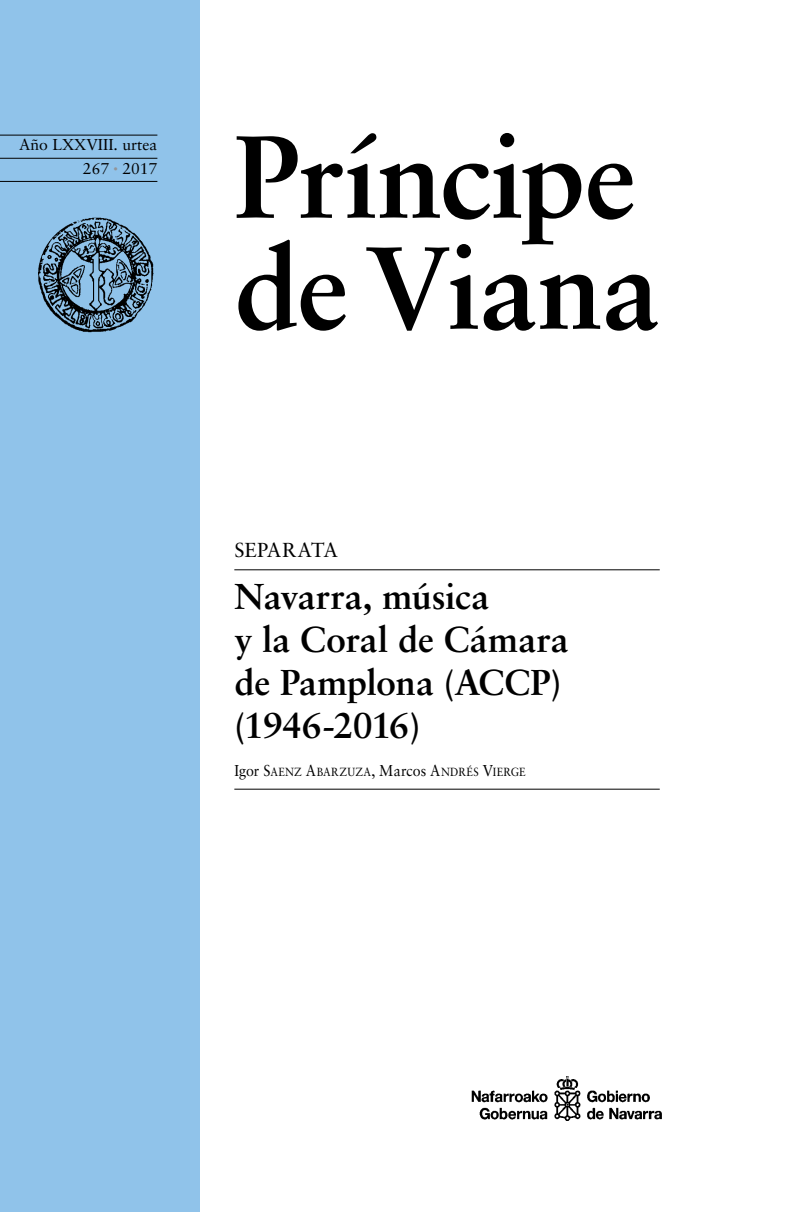
<style>
.page{position:relative;width:787px;height:1212px;background:#fff}
.page>*{position:absolute;margin:0;border:0;box-sizing:border-box;transform-origin:0 0}
.t1{font:700 117px/111px "Sabon";letter-spacing:-.015em;color:#000}
.t2{font:700 36px/43.2px "Sabon";letter-spacing:-.01em;color:#000}
.t3{font:20.25px "Sabon";letter-spacing:-.005em;color:#000}
.t4{font:15.75px/23.1px "Sabon";color:#000;text-align:right}
.t5{font:11.85px "Sabon";letter-spacing:.03em;color:#000;scale:.9 1}
.s1{font-size:9px;color:#939598}
.s2{font-size:15.75px}
</style>
<div class="page">
<div style="left:0;top:0;width:200px;height:1212px;background:#90c3ea"></div>
<img style="left:39px;top:218px;width:115px;height:115px">
<hr style="left:0;top:135px;width:157px;height:1px;background:#000">
<hr style="left:0;top:158px;width:157px;height:1px;background:#000">
<hr style="left:0;top:181px;width:157px;height:1px;background:#000">
<img style="left:471px;top:1077px;width:191px;height:43px">
<hr style="left:234px;top:569px;width:425px;height:1px;background:#000">
<hr style="left:234px;top:789px;width:425px;height:1px;background:#000">
<p class="t4" style="left:19px;top:133px;width:140px">Año LXXVIII. urtea<br>267 <span class="s1">•</span> 2017</p>
<h1 class="t1" style="left:234px;top:119px;width:427px">Príncipe de Viana</h1>
<p class="t3" style="left:234px;top:537px;width:105px">SEPARATA</p>
<p class="t2" style="left:234px;top:574px;width:335px">Navarra, música<br>y la Coral de Cámara de Pamplona (ACCP) (1946-2016)</p>
<p class="t5" style="left:234px;top:765px;width:325px"><span class="s2">Igor</span> <span class="s2">S</span>AENZ <span class="s2">A</span>BARZUZA<span class="s2">,</span> <span class="s2">Marcos</span> <span class="s2">A</span>NDRÉS <span class="s2">V</span>IERGE</p>
</div>
